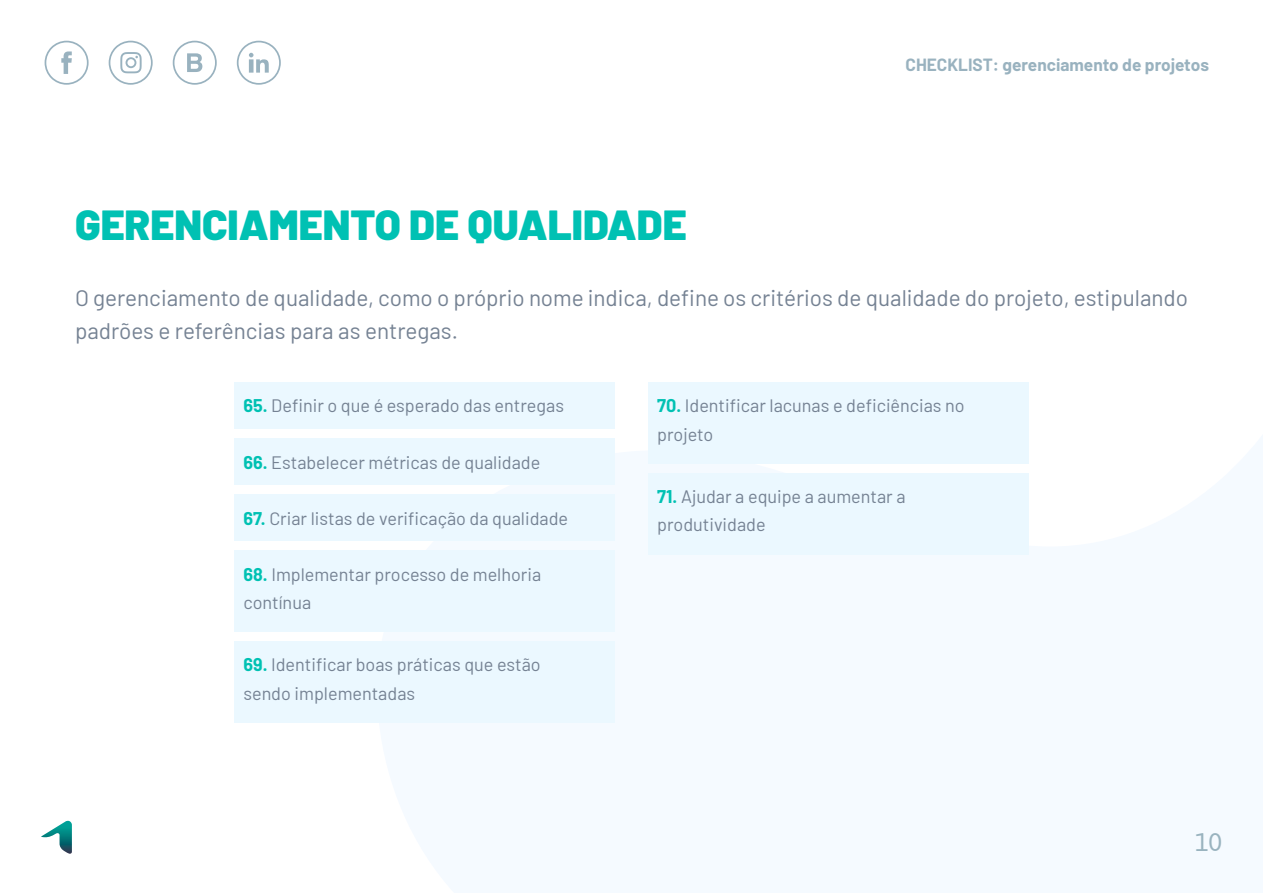
<style>
.page{position:relative;width:1263px;height:893px;background:#fff}
.page>*{position:absolute;margin:0;border:0;box-sizing:border-box;transform-origin:0 0}
.t1{font:900 42px "Barlow";color:#00c1b3}
.t2{font:25.5px "Asap";color:#99b3bf}
.t3{font:22.5px/33px "Barlow";color:#758293}
.t4{font:18px/28.5px "Barlow";color:#758293}
.t5{font:700 17.25px "Barlow";color:#99b2bf}
.s1{font-weight:700;color:#00c1b3}
</style>
<div class="page">
<svg style="left:45px;top:41px;width:44px;height:44px"></svg>
<svg style="left:173px;top:41px;width:44px;height:44px"></svg>
<svg style="left:237px;top:41px;width:44px;height:44px"></svg>
<svg style="left:41px;top:821px;width:31px;height:33px"></svg>
<svg style="left:109px;top:41px;width:44px;height:44px"></svg>
<div style="left:235px;top:382px;width:380px;height:47px;background:#ebf8ff"></div>
<div style="left:235px;top:438px;width:380px;height:47px;background:#ebf8ff"></div>
<div style="left:235px;top:495px;width:380px;height:46px;background:#ebf8ff"></div>
<div style="left:235px;top:551px;width:380px;height:81px;background:#ebf8ff"></div>
<div style="left:235px;top:641px;width:380px;height:81px;background:#ebf8ff"></div>
<div style="left:648px;top:382px;width:380px;height:82px;background:#ebf8ff"></div>
<div style="left:648px;top:473px;width:380px;height:81px;background:#ebf8ff"></div>
<h1 class="t1" style="left:75px;top:193px;width:613px">GERENCIAMENTO DE QUALIDADE</h1>
<p class="t5" style="left:905px;top:52px;width:305px">CHECKLIST: gerenciamento de projetos</p>
<p class="t3" style="left:75px;top:280px;width:1114px">O gerenciamento de qualidade, como o próprio nome indica, define os critérios de qualidade do projeto, estipulando padrões e referências para as entregas.</p>
<p class="t4" style="left:243px;top:390px;width:322px"><span class="s1">65.</span> Definir o que é esperado das entregas</p>
<p class="t4" style="left:243px;top:446px;width:298px"><span class="s1">66.</span> Estabelecer métricas de qualidade</p>
<p class="t4" style="left:243px;top:502px;width:326px"><span class="s1">67.</span> Criar listas de verificação da qualidade</p>
<p class="t4" style="left:243px;top:559px;width:299px"><span class="s1">68.</span> Implementar processo de melhoria contínua</p>
<p class="t4" style="left:243px;top:649px;width:299px"><span class="s1">69.</span> Identificar boas práticas que estão sendo implementadas</p>
<p class="t4" style="left:657px;top:390px;width:309px"><span class="s1">70.</span> Identificar lacunas e deficiências no projeto</p>
<p class="t4" style="left:657px;top:481px;width:250px"><span class="s1">71.</span> Ajudar a equipe a aumentar a produtividade</p>
<h2 class="t2" style="left:1195px;top:824px;width:29px">10</h2>
</div>
